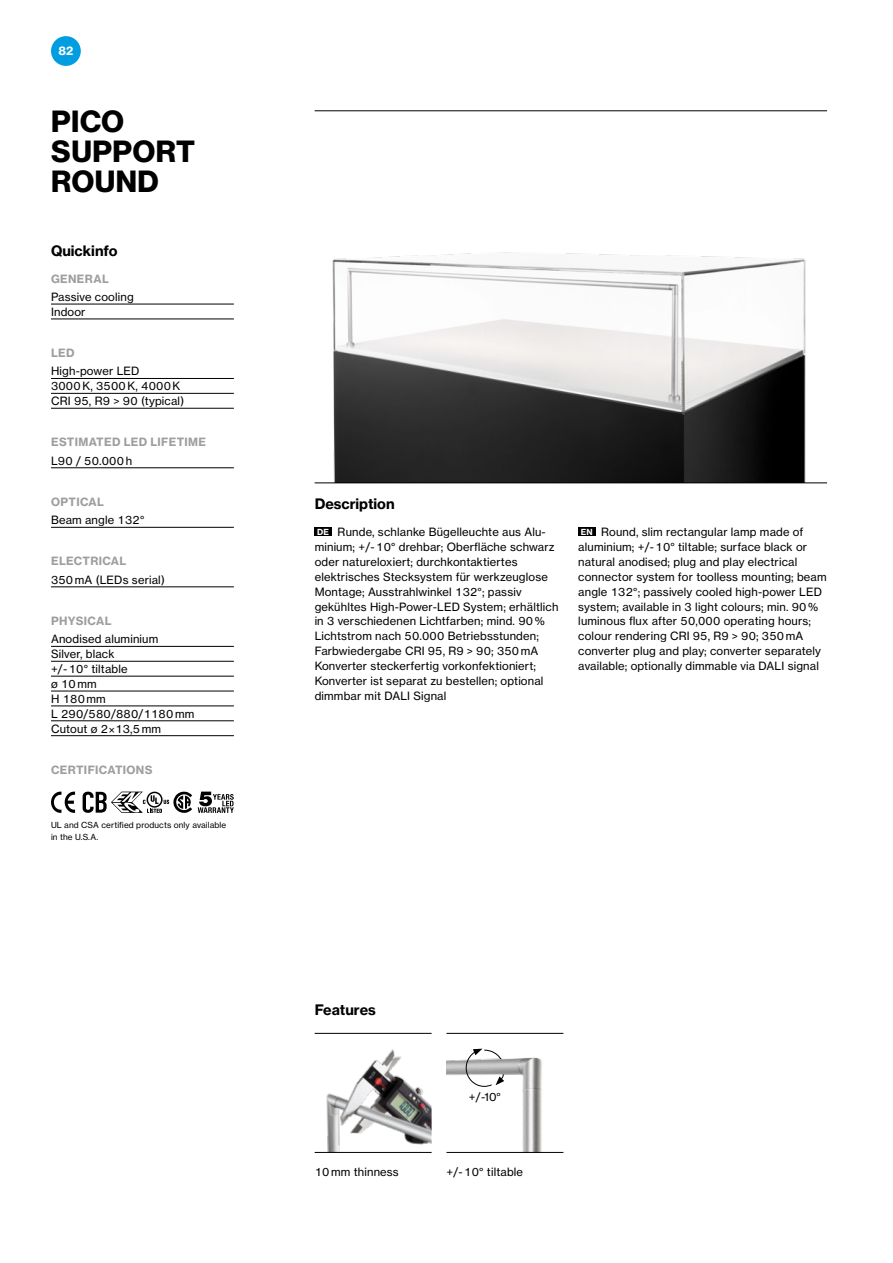
<style>
.page{position:relative;width:893px;height:1263px;background:#fff}
.page>*{position:absolute;margin:0;border:0;box-sizing:border-box;transform-origin:0 0}
.t1{font:30px/29.7px "N Haas Grotesk DS Pro 75 Bd";letter-spacing:.015em;color:#000}
.t2{font:14.25px "N Haas Grotesk TX Pro 75 Bd";color:#000}
.t3{font:11.25px/14.9px "N Haas Grotesk TX Pro 55 Rg";letter-spacing:.015em;color:#000}
.t4{font:11.25px "N Haas Grotesk TX Pro 75 Bd";letter-spacing:.03em;color:#9c9e9f}
.t5{font:11.25px "N Haas Grotesk TX Pro 75 Bd";color:#fff}
.t6{font:8.25px/12px "N Haas Grotesk TX Pro 55 Rg";letter-spacing:.015em;color:#000}
.s1{font-family:"N Haas Grotesk TX Pro 75 Bd";font-size:8.25px;color:#fff}
</style>
<div class="page">
<img style="left:315px;top:252px;width:512px;height:231px">
<hr style="left:315px;top:483px;width:512px;height:1px;background:#000">
<hr style="left:315px;top:111px;width:512px;height:1px;background:#000">
<hr style="left:51px;top:646px;width:183px;height:1px;background:#000">
<hr style="left:51px;top:661px;width:183px;height:1px;background:#000">
<hr style="left:51px;top:676px;width:183px;height:1px;background:#000">
<hr style="left:51px;top:691px;width:183px;height:1px;background:#000">
<hr style="left:51px;top:706px;width:183px;height:1px;background:#000">
<hr style="left:51px;top:720px;width:183px;height:1px;background:#000">
<hr style="left:51px;top:735px;width:183px;height:1px;background:#000">
<hr style="left:51px;top:587px;width:183px;height:1px;background:#000">
<hr style="left:51px;top:527px;width:183px;height:1px;background:#000">
<hr style="left:51px;top:378px;width:183px;height:1px;background:#000">
<hr style="left:51px;top:393px;width:183px;height:1px;background:#000">
<hr style="left:51px;top:408px;width:183px;height:1px;background:#000">
<hr style="left:51px;top:467px;width:183px;height:1px;background:#000">
<hr style="left:51px;top:304px;width:183px;height:1px;background:#000">
<hr style="left:51px;top:319px;width:183px;height:1px;background:#000">
<svg style="left:51px;top:791px;width:24px;height:22px"></svg>
<svg style="left:198px;top:792px;width:36px;height:21px"></svg>
<svg style="left:83px;top:792px;width:109px;height:21px"></svg>
<img style="left:446px;top:1048px;width:117px;height:104px">
<img style="left:315px;top:1049px;width:117px;height:103px">
<hr style="left:315px;top:1152px;width:117px;height:1px;background:#000">
<hr style="left:446px;top:1152px;width:117px;height:1px;background:#000">
<svg style="left:466px;top:1049px;width:38px;height:38px"></svg>
<hr style="left:315px;top:1033px;width:117px;height:1px;background:#000">
<hr style="left:446px;top:1033px;width:117px;height:1px;background:#000">
<div style="left:51px;top:36px;width:30px;height:30px;background:#009ee0;border-radius:50%"></div>
<div style="left:578px;top:528px;width:17px;height:8px;background:#000"></div>
<div style="left:315px;top:528px;width:17px;height:8px;background:#000"></div>
<p class="t5" style="left:58px;top:44px;width:16px">82</p>
<h1 class="t1" style="left:51px;top:107px;width:145px">PICO<br>SUPPORT<br>ROUND</h1>
<p class="t2" style="left:51px;top:242px;width:68px">Quickinfo</p>
<p class="t3" style="left:51px;top:289px;width:84px">Passive cooling<br>Indoor</p>
<p class="t4" style="left:51px;top:271px;width:59px">GENERAL</p>
<p class="t4" style="left:51px;top:346px;width:25px">LED</p>
<p class="t3" style="left:51px;top:364px;width:135px">High-power LED<br>3000 K, 3500 K, 4000 K<br>CRI 95, R9 &gt; 90 (typical)</p>
<p class="t4" style="left:51px;top:435px;width:156px">ESTIMATED LED LIFETIME</p>
<p class="t3" style="left:51px;top:453px;width:83px">L90 / 50.000 h</p>
<p class="t4" style="left:51px;top:495px;width:54px">OPTICAL</p>
<p class="t3" style="left:51px;top:513px;width:95px">Beam angle 132°</p>
<p class="t4" style="left:51px;top:554px;width:77px">ELECTRICAL</p>
<p class="t3" style="left:51px;top:572px;width:115px">350 mA (LEDs serial)</p>
<p class="t4" style="left:51px;top:614px;width:62px">PHYSICAL</p>
<p class="t3" style="left:51px;top:632px;width:145px">Anodised aluminium<br>Silver, black<br>+/- 10° tiltable<br>ø 10 mm<br>H 180 mm<br>L 290/580/880/1180 mm<br>Cutout ø 2×13,5 mm</p>
<p class="t4" style="left:51px;top:763px;width:103px">CERTIFICATIONS</p>
<p class="t6" style="left:51px;top:819px;width:177px">UL and CSA certified products only available in the U.S.A.</p>
<p class="t2" style="left:315px;top:495px;width:82px">Description</p>
<p class="t3" style="left:315px;top:524px;width:245px"><span class="s1">DE</span> Runde, schlanke Bügelleuchte aus Alu&shy;minium; +/- 10° drehbar; Oberfläche schwarz oder natureloxiert; durchkontaktiertes elektrisches Stecksystem für werkzeuglose Montage; Ausstrahlwinkel 132°; passiv gekühltes High-Power-LED System; erhältlich in 3 verschiedenen Lichtfarben; mind. 90 % Lichtstrom nach 50.000 Betriebsstunden; Farbwiedergabe CRI 95, R9 &gt; 90; 350 mA Konverter steckerfertig vorkonfektioniert; Konverter ist separat zu bestellen; optional dimmbar mit DALI Signal</p>
<p class="t3" style="left:578px;top:524px;width:250px"><span class="s1">EN</span> Round, slim rectangular lamp made of aluminium; +/- 10° tiltable; surface black or natural anodised; plug and play electrical connector system for toolless mounting; beam angle 132°; passively cooled high-power LED system; available in 3 light colours; min. 90 % luminous flux after 50,000 operating hours; colour rendering CRI 95, R9 &gt; 90; 350 mA converter plug and play; converter separately available; optionally dimmable via DALI signal</p>
<p class="t2" style="left:315px;top:1001px;width:63px">Features</p>
<p class="t3" style="left:469px;top:1089px;width:33px">+/-10°</p>
<p class="t3" style="left:315px;top:1164px;width:86px">10 mm thinness</p>
<p class="t3" style="left:446px;top:1164px;width:78px">+/- 10° tiltable</p>
</div>
